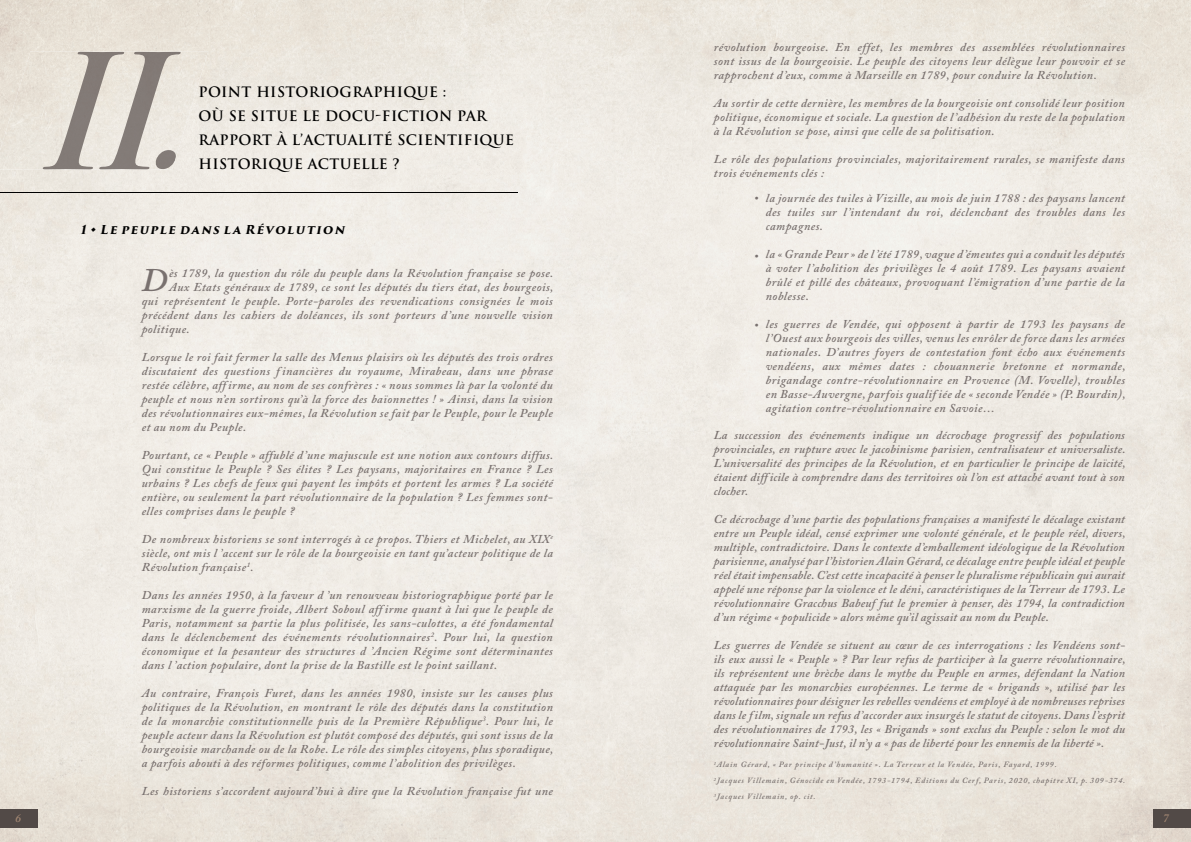
<style>
.page{position:relative;width:1191px;height:842px;background:#fff}
.page>*{position:absolute;margin:0;border:0;box-sizing:border-box;transform-origin:0 0}
.t1{font:italic 600 32.8px "Adobe Caslon Pro";color:#79716f}
.t2{font:700 14px/24px "Trajan";letter-spacing:.025em;color:#000}
.t3{font:italic 600 12px/14px "Adobe Caslon Pro";letter-spacing:.04em;color:#79716f;text-align:justify}
.t4{font:italic 700 12px "Trajan Pro 3";color:#000}
.t5{font:italic 600 12px "Adobe Caslon Pro";color:#a18672}
.t6{font:italic 600 8px/16px "Adobe Caslon Pro";letter-spacing:.1em;color:#79716f}
</style>
<div class="page">
<div style="left:210px;top:0;width:981px;height:702px;background:#efebe4"></div>
<img style="left:0;top:702px;width:1191px;height:140px">
<img style="left:0;top:0;width:210px;height:70px">
<div style="left:0;top:666px;width:175px;height:36px;background:#eeeae3"></div>
<div style="left:0;top:170px;width:35px;height:497px;background:#eeeae3"></div>
<div style="left:1153px;top:809px;width:38px;height:19px;background:#524a47"></div>
<div style="left:0;top:809px;width:38px;height:19px;background:#524a47"></div>
<hr style="left:0;top:192px;width:517px;height:1px;background:#000">
<img style="left:0;top:52px;width:208px;height:118px">
<p class="t2" style="left:198px;top:80px;width:317px">POINT HISTORIOGRAPHIQUE :<br>OÙ SE SITUE LE DOCU-FICTION PAR<br>RAPPORT À L’ACTUALITÉ SCIENTIFIQUE<br>HISTORIQUE ACTUELLE ?</p>
<p class="t4" style="left:80px;top:221px;width:269px">1 ◆ Le peuple dans la Révolution</p>
<h1 class="t1" style="left:142px;top:261px;width:28px">D</h1>
<p class="t3" style="left:169px;top:266px;width:386px">ès 1789, la question du rôle du peuple dans la Révolution française se pose.</p>
<p class="t3" style="left:169px;top:280px;width:386px">Aux Etats généraux de 1789, ce sont les députés du tiers état, des bourgeois,</p>
<p class="t3" style="left:142px;top:294px;width:412px">qui représentent le peuple. Porte-paroles des revendications consignées le mois</p>
<p class="t3" style="left:142px;top:308px;width:412px">précédent dans les cahiers de doléances, ils sont porteurs d’une nouvelle vision</p>
<p class="t3" style="left:142px;top:322px;width:49px">politique.</p>
<p class="t3" style="left:142px;top:350px;width:413px">Lorsque le roi fait fermer la salle des Menus plaisirs où les députés des trois ordres discutaient des questions f inancières du royaume, Mirabeau, dans une phrase restée célèbre, aff irme, au nom de ses confrères : « nous sommes là par la volonté du peuple et nous n’en sortirons qu’à la force des baïonnettes ! » Ainsi, dans la vision des révolutionnaires eux-mêmes, la Révolution se fait par le Peuple, pour le Peuple et au nom du Peuple.</p>
<p class="t3" style="left:142px;top:448px;width:413px">Pourtant, ce « Peuple » affublé d’une majuscule est une notion aux contours diffus.<br>Qui constitue le Peuple ? Ses élites ? Les paysans, majoritaires en France ? Les urbains ? Les chefs de feux qui payent les impôts et portent les armes ? La société entière, ou seulement la part révolutionnaire de la population ? Les femmes sont&shy;elles comprises dans le peuple ?</p>
<p class="t3" style="left:142px;top:532px;width:413px">De nombreux historiens se sont interrogés à ce propos. Thiers et Michelet, au XIX<sup>e </sup>siècle, ont mis l ’accent sur le rôle de la bourgeoisie en tant qu’acteur politique de la Révolution française<sup>1</sup>.</p>
<p class="t3" style="left:142px;top:588px;width:413px">Dans les années 1950, à la faveur d ’un renouveau historiographique porté par le marxisme de la guerre froide, Albert Soboul aff irme quant à lui que le peuple de Paris, notamment sa partie la plus politisée, les sans-culottes, a été fondamental dans le déclenchement des événements révolutionnaires<sup>2</sup>. Pour lui, la question économique et la pesanteur des structures d ’Ancien Régime sont déterminantes dans l ’action populaire, dont la prise de la Bastille est le point saillant.</p>
<p class="t3" style="left:142px;top:686px;width:413px">Au contraire, François Furet, dans les années 1980, insiste sur les causes plus politiques de la Révolution, en montrant le rôle des députés dans la constitution de la monarchie constitutionnelle puis de la Première République<sup>3</sup>. Pour lui, le peuple acteur dans la Révolution est plutôt composé des députés, qui sont issus de la bourgeoisie marchande ou de la Robe. Le rôle des simples citoyens, plus sporadique, a parfois abouti à des réformes politiques, comme l’abolition des privilèges.</p>
<p class="t3" style="left:142px;top:784px;width:413px">Les historiens s’accordent aujourd’hui à dire que la Révolution française fut une</p>
<p class="t3" style="left:714px;top:40px;width:413px">révolution bourgeoise. En effet, les membres des assemblées révolutionnaires sont issus de la bourgeoisie. Le peuple des citoyens leur délègue leur pouvoir et se rapprochent d’eux, comme à Marseille en 1789, pour conduire la Révolution.</p>
<p class="t3" style="left:714px;top:96px;width:413px">Au sortir de cette dernière, les membres de la bourgeoisie ont consolidé leur position politique, économique et sociale. La question de l’adhésion du reste de la population à la Révolution se pose, ainsi que celle de sa politisation.</p>
<p class="t3" style="left:714px;top:152px;width:413px">Le rôle des populations provinciales, majoritairement rurales, se manifeste dans trois événements clés :</p>
<p class="t3" style="left:765px;top:190px;width:361px">la journée des tuiles à Vizille, au mois de juin 1788 : des paysans lancent des tuiles sur l’intendant du roi, déclenchant des troubles dans les campagnes.</p>
<p class="t3" style="left:765px;top:246px;width:361px">la « Grande Peur » de l ’été 1789, vague d’émeutes qui a conduit les députés à voter l’abolition des privilèges le 4 août 1789. Les paysans avaient brûlé et pillé des châteaux, provoquant l’émigration d’une partie de la noblesse.</p>
<p class="t3" style="left:765px;top:316px;width:361px">les guerres de Vendée, qui opposent à partir de 1793 les paysans de l’Ouest aux bourgeois des villes, venus les enrôler de force dans les armées nationales. D’autres foyers de contestation font écho aux événements vendéens, aux mêmes dates : chouannerie bretonne et normande, brigandage contre-révolutionnaire en Provence (M. Vovelle), troubles en Basse-Auvergne, parfois qualif iée de « seconde Vendée » (P. Bourdin), agitation contre-révolutionnaire en Savoie…</p>
<p class="t3" style="left:754px;top:190px;width:6px">•</p>
<p class="t3" style="left:754px;top:249px;width:6px">•</p>
<p class="t3" style="left:754px;top:317px;width:6px">•</p>
<p class="t3" style="left:714px;top:427px;width:413px">La succession des événements indique un décrochage progressif des populations provinciales, en rupture avec le jacobinisme parisien, centralisateur et universaliste.<br>L’universalité des principes de la Révolution, et en particulier le principe de laïcité, étaient diff icile à comprendre dans des territoires où l’on est attaché avant tout à son clocher.</p>
<p class="t3" style="left:714px;top:511px;width:413px">Ce décrochage d’une partie des populations françaises a manifesté le décalage existant entre un Peuple idéal, censé exprimer une volonté générale, et le peuple réel, divers, multiple, contradictoire. Dans le contexte d’emballement idéologique de la Révolution parisienne, analysé par l’historien Alain Gérard, ce décalage entre peuple idéal et peuple réel était impensable. C’est cette incapacité à penser le pluralisme républicain qui aurait appelé une réponse par la violence et le déni, caractéristiques de la Terreur de 1793. Le révolutionnaire Gracchus Babeuf fut le premier à penser, dès 1794, la contradiction d’un régime « populicide » alors même qu’il agissait au nom du Peuple.</p>
<p class="t3" style="left:714px;top:637px;width:413px">Les guerres de Vendée se situent au cœur de ces interrogations : les Vendéens sont&shy;ils eux aussi le « Peuple » ? Par leur refus de participer à la guerre révolutionnaire, ils représentent une brèche dans le mythe du Peuple en armes, défendant la Nation attaquée par les monarchies européennes. Le terme de « brigands », utilisé par les révolutionnaires pour désigner les rebelles vendéens et employé à de nombreuses reprises dans le f ilm, signale un refus d’accorder aux insurgés le statut de citoyens. Dans l’esprit des révolutionnaires de 1793, les « Brigands » sont exclus du Peuple : selon le mot du révolutionnaire Saint-Just, il n’y a « pas de liberté pour les ennemis de la liberté ».</p>
<p class="t6" style="left:714px;top:757px;width:413px"><sup>1</sup>Alain Gérard, « Par principe d’humanité ». La Terreur et la Vendée, Paris, Fayard, 1999.<br><sup>2</sup>Jacques Villemain, Génocide en Vendée, 1793-1794, Editions du Cerf, Paris, 2020, chapitre XI, p. 309-374.<br><sup>3</sup>Jacques Villemain, op. cit.</p>
<p class="t5" style="left:15px;top:811px;width:7px">6</p>
<p class="t5" style="left:1162px;top:811px;width:7px">7</p>
</div>
